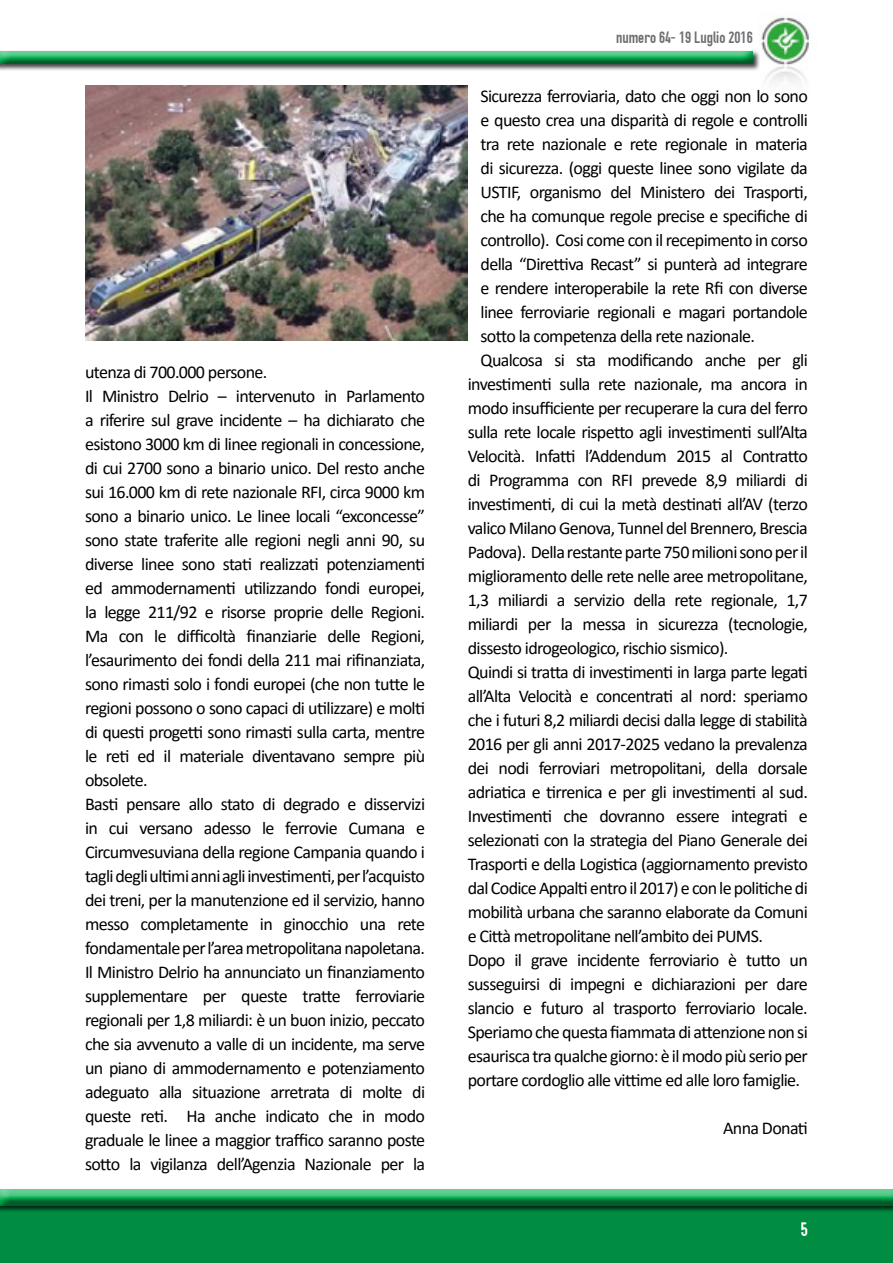
<style>
.page{position:relative;width:893px;height:1263px;background:#fff}
.page>*{position:absolute;margin:0;border:0;box-sizing:border-box;transform-origin:0 0}
.t1{font:19.5px "OSP DIN";color:#fff}
.t2{font:18px/24px "Calibri";letter-spacing:-.035em;color:#000;text-align:justify}
.t3{font:16.5px "OSP DIN";color:#6d6e71}
</style>
<div class="page">
<div style="left:0;top:1199px;width:893px;height:64px;background:#008d42"></div>
<img style="left:761px;top:17px;width:48px;height:66px">
<div style="left:0;top:50px;width:760px;height:21px;background:#000;opacity:.75"></div>
<div style="left:0;top:40px;width:762px;height:25px;background:#fff"></div>
<div style="left:0;top:44px;width:764px;height:21px;background:#000;opacity:.49"></div>
<div style="left:0;top:1188px;width:893px;height:24px;background:#000;opacity:.75"></div>
<div style="left:0;top:1182px;width:893px;height:24px;background:#000;opacity:.49"></div>
<img style="left:85px;top:85px;width:383px;height:255px">
<p class="t2" style="left:85px;top:360px;width:184px">utenza di 700.000 persone.</p>
<p class="t2" style="left:85px;top:384px;width:342px">Il Ministro Delrio – intervenuto in Parlamento a riferire sul grave incidente – ha dichiarato che esistono 3000 km di linee regionali in concessione, di cui 2700 sono a binario unico. Del resto anche sui 16.000 km di rete nazionale RFI, circa 9000 km sono a binario unico. Le linee locali “exconcesse” sono state traferite alle regioni negli anni 90, su diverse linee sono stati realizzati potenziamenti ed ammodernamenti utilizzando fondi europei, la legge 211/92 e risorse proprie delle Regioni.<br>Ma con le difficoltà finanziarie delle Regioni, l’esaurimento dei fondi della 211 mai rifinanziata, sono rimasti solo i fondi europei (che non tutte le regioni possono o sono capaci di utilizzare) e molti di questi progetti sono rimasti sulla carta, mentre le reti ed il materiale diventavano sempre più obsolete.</p>
<p class="t2" style="left:85px;top:792px;width:342px">Basti pensare allo stato di degrado e disservizi in cui versano adesso le ferrovie Cumana e Circumvesuviana della regione Campania quando i tagli degli ultimi anni agli investimenti, per l’acquisto dei treni, per la manutenzione ed il servizio, hanno messo completamente in ginocchio una rete fondamentale per l’area metropolitana napoletana.</p>
<p class="t2" style="left:85px;top:960px;width:342px">Il Ministro Delrio ha annunciato un finanziamento supplementare per queste tratte ferroviarie regionali per 1,8 miliardi: è un buon inizio, peccato che sia avvenuto a valle di un incidente, ma serve un piano di ammodernamento e potenziamento adeguato alla situazione arretrata di molte di queste reti. Ha anche indicato che in modo graduale le linee a maggior traffico saranno poste sotto la vigilanza dell’Agenzia Nazionale per la</p>
<p class="t3" style="left:616px;top:29px;width:138px">numero 64- 19 Luglio 2016</p>
<p class="t2" style="left:480px;top:84px;width:329px">Sicurezza ferroviaria, dato che oggi non lo sono e questo crea una disparità di regole e controlli tra rete nazionale e rete regionale in materia di sicurezza. (oggi queste linee sono vigilate da USTIF, organismo del Ministero dei Trasporti, che ha comunque regole precise e specifiche di controllo). Cosi come con il recepimento in corso della “Direttiva Recast” si punterà ad integrare e rendere interoperabile la rete Rfi con diverse linee ferroviarie regionali e magari portandole sotto la competenza della rete nazionale.</p>
<p class="t2" style="left:468px;top:348px;width:342px;text-indent:13px">Qualcosa si sta modificando anche per gli investimenti sulla rete nazionale, ma ancora in modo insufficiente per recuperare la cura del ferro sulla rete locale rispetto agli investimenti sull’Alta Velocità. Infatti l’Addendum 2015 al Contratto di Programma con RFI prevede 8,9 miliardi di investimenti, di cui la metà destinati all’AV (terzo valico Milano Genova, Tunnel del Brennero, Brescia Padova). Della restante parte 750 milioni sono per il miglioramento delle rete nelle aree metropolitane, 1,3 miliardi a servizio della rete regionale, 1,7 miliardi per la messa in sicurezza (tecnologie, dissesto idrogeologico, rischio sismico).</p>
<p class="t2" style="left:468px;top:660px;width:342px">Quindi si tratta di investimenti in larga parte legati all’Alta Velocità e concentrati al nord: speriamo che i futuri 8,2 miliardi decisi dalla legge di stabilità 2016 per gli anni 2017-2025 vedano la prevalenza dei nodi ferroviari metropolitani, della dorsale adriatica e tirrenica e per gli investimenti al sud.<br>Investimenti che dovranno essere integrati e selezionati con la strategia del Piano Generale dei Trasporti e della Logistica (aggiornamento previsto dal Codice Appalti entro il 2017) e con le politiche di mobilità urbana che saranno elaborate da Comuni e Città metropolitane nell’ambito dei PUMS.</p>
<p class="t2" style="left:468px;top:948px;width:342px">Dopo il grave incidente ferroviario è tutto un susseguirsi di impegni e dichiarazioni per dare slancio e futuro al trasporto ferroviario locale.<br>Speriamo che questa fiammata di attenzione non si esaurisca tra qualche giorno: è il modo più serio per portare cordoglio alle vittime ed alle loro famiglie.</p>
<p class="t2" style="left:723px;top:1116px;width:86px">Anna Donati</p>
<p class="t1" style="left:801px;top:1219px;width:9px">5</p>
</div>
